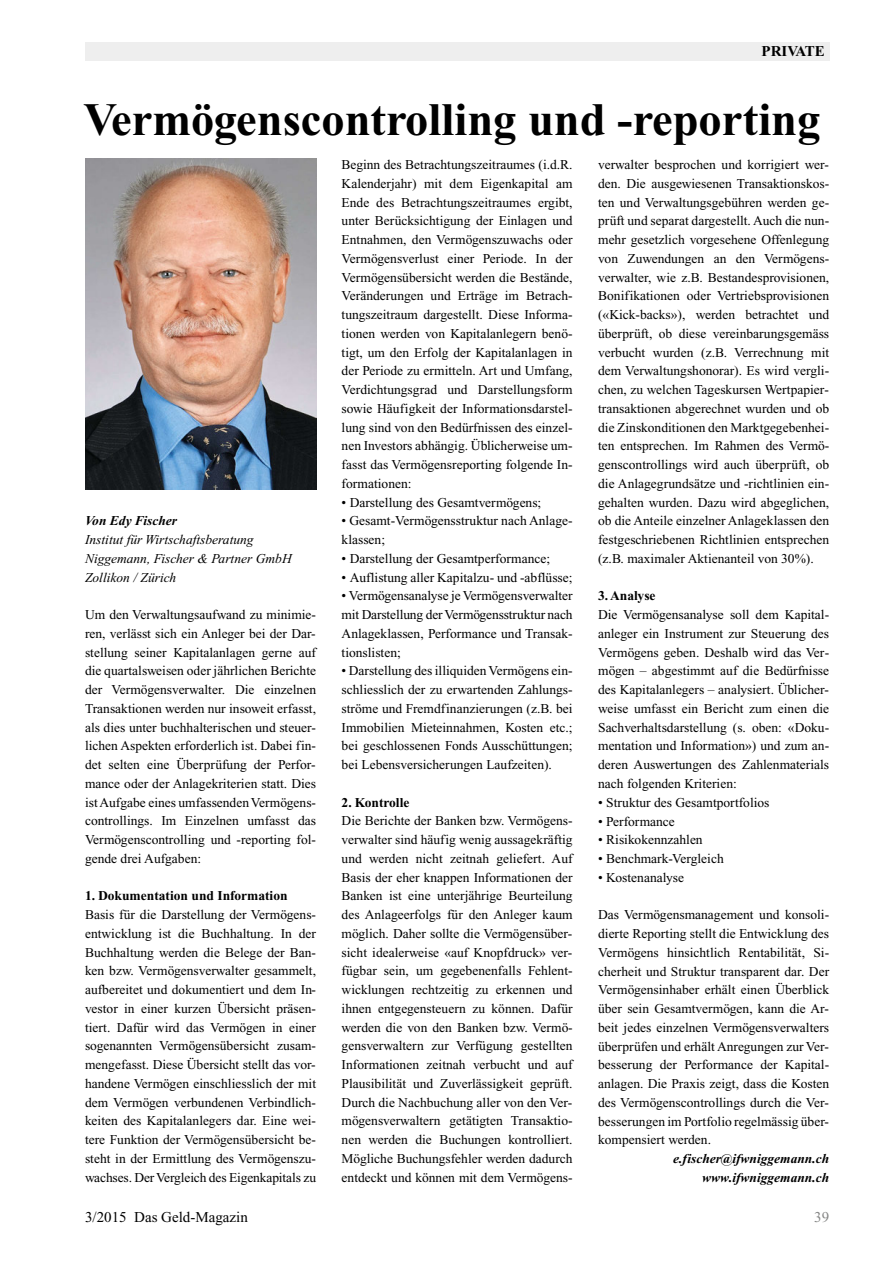
<style>
.page{position:relative;width:893px;height:1263px;background:#fff}
.page>*{position:absolute;margin:0;border:0;box-sizing:border-box;transform-origin:0 0}
.t1{font:700 46.5px "Times New Roman PS Std";color:#000}
.t2{font:15px "Times New Roman PS Std";color:#000}
.t3{font:700 15px "Times New Roman PS Std";color:#000}
.t4{font:15px "Times New Roman PS Std";color:#868786}
.t5{font:13.5px/18.8px "Times New Roman PS Std";color:#000;text-align:justify}
.t6{font:italic 13.5px/18.8px "Times New Roman PS Std";color:#000}
.t7{font:italic 700 13.5px/18.8px "Times New Roman PS Std";color:#000;text-align:right}
.t8{font:700 13.5px "Times New Roman PS Std";color:#000}
</style>
<div class="page">
<div style="left:85px;top:43px;width:744px;height:18px;background:#eee"></div>
<img style="left:85px;top:159px;width:231px;height:331px">
<p class="t3" style="left:762px;top:46px;width:65px">Private</p>
<h1 class="t1" style="left:84px;top:104px;width:738px">vermögenscontrolling und -reporting</h1>
<p class="t7" style="left:85px;top:513px;width:94px">Von Edy Fischer</p>
<p class="t6" style="left:85px;top:531px;width:208px">Institut für Wirtschaftsberatung<br>Niggemann, Fischer &amp; Partner GmbH<br>Zollikon / Zürich</p>
<p class="t5" style="left:85px;top:606px;width:233px">Um den Verwaltungsaufwand zu minimie&shy;ren, verlässt sich ein Anleger bei der Dar&shy;stellung seiner Kapitalanlagen gerne auf die quartalsweisen oder jährlichen Berichte der Vermögensverwalter. Die einzelnen Transaktionen werden nur insoweit erfasst, als dies unter buchhalterischen und steuer&shy;lichen Aspekten erforderlich ist. Dabei fin&shy;det selten eine Überprüfung der Perfor&shy;mance oder der Anlagekriterien statt. Dies ist Aufgabe eines umfassenden Vermögens&shy;controllings. Im Einzelnen umfasst das Vermögenscontrolling und -reporting fol&shy;gende drei Aufgaben:</p>
<p class="t8" style="left:85px;top:891px;width:204px">1. Dokumentation und information</p>
<p class="t5" style="left:85px;top:906px;width:233px">Basis für die Darstellung der Vermögens&shy;entwicklung ist die Buchhaltung. In der Buchhaltung werden die Belege der Ban&shy;ken bzw. Vermögensverwalter gesammelt, aufbereitet und dokumentiert und dem In&shy;vestor in einer kurzen Übersicht präsen&shy;tiert. Dafür wird das Vermögen in einer sogenannten Vermögensübersicht zusam&shy;mengefasst. Diese Übersicht stellt das vor&shy;handene Vermögen einschliesslich der mit dem Vermögen verbundenen Verbindlich&shy;keiten des Kapitalanlegers dar. Eine wei - tere Funktion der Vermögensübersicht be&shy;steht in der Ermittlung des Vermögenszu&shy;wachses. Der Vergleich des Eigenkapitals zu</p>
<p class="t5" style="left:342px;top:156px;width:233px">Beginn des Betrachtungszeitraumes (i.d.R.<br>Kalenderjahr) mit dem Eigenkapital am Ende des Betrachtungszeitraumes ergibt, unter Berücksichtigung der Einlagen und Entnahmen, den Vermögenszuwachs oder Vermögensverlust einer Periode. In der Vermögensübersicht werden die Bestände, Veränderungen und Erträge im Betrach&shy;tungszeitraum dargestellt. Diese Informa&shy;tionen werden von Kapitalanlegern benö&shy;tigt, um den Erfolg der Kapitalanlagen in der Periode zu ermitteln. Art und Umfang, Verdichtungsgrad und Darstellungsform sowie Häufigkeit der Informationsdarstel&shy;lung sind von den Bedürfnissen des einzel&shy;nen Investors abhängig. Üblicherweise um&shy;fasst das Vermögensreporting folgende In&shy;formationen:</p>
<p class="t5" style="left:342px;top:494px;width:201px">• Darstellung des Gesamtvermögens;</p>
<p class="t5" style="left:342px;top:513px;width:233px">• Gesamt-Vermögensstruktur nach Anlage&shy;klassen;</p>
<p class="t5" style="left:342px;top:550px;width:210px">• Darstellung der Gesamtperformance;</p>
<p class="t5" style="left:342px;top:569px;width:233px">• Auflistung aller Kapitalzu- und -abflüsse;</p>
<p class="t5" style="left:342px;top:588px;width:233px">• Vermögensanalyse je Vermögensverwalter mit Darstellung der Vermögensstruktur nach Anlageklassen, Performance und Transak&shy;tionslisten;</p>
<p class="t5" style="left:342px;top:663px;width:233px">• Darstellung des illiquiden Vermögens ein&shy;schliesslich der zu erwartenden Zahlungs&shy;ströme und Fremdfinanzierungen (z.B. bei Immobilien Mieteinnahmen, Kosten etc.; bei geschlossenen Fonds Ausschüttungen; bei Lebensversicherungen Laufzeiten).</p>
<p class="t8" style="left:342px;top:798px;width:69px">2. Kontrolle</p>
<p class="t5" style="left:342px;top:813px;width:233px">Die Berichte der Banken bzw. Vermögens&shy;verwalter sind häufig wenig aussagekräftig und werden nicht zeitnah geliefert. Auf Basis der eher knappen Informationen der Banken ist eine unterjährige Beurteilung des Anlageerfolgs für den Anleger kaum möglich. Daher sollte die Vermögensüber&shy;sicht idealerweise «auf Knopfdruck» ver&shy;fügbar sein, um gegebenenfalls Fehlent&shy;wicklungen rechtzeitig zu erkennen und ihnen entgegensteuern zu können. Dafür werden die von den Banken bzw. Vermö&shy;gensverwaltern zur Verfügung gestellten Informationen zeitnah verbucht und auf Plausibilität und Zuverlässigkeit geprüft.<br>Durch die Nachbuchung aller von den Ver&shy;mögensverwaltern getätigten Transaktio&shy;nen werden die Buchungen kontrolliert.<br>Mögliche Buchungsfehler werden dadurch entdeckt und können mit dem Vermögens-</p>
<p class="t5" style="left:598px;top:156px;width:233px">verwalter besprochen und korrigiert wer&shy;den. Die ausgewiesenen Transaktionskos&shy;ten und Verwaltungsgebühren werden ge&shy;prüft und separat dargestellt. Auch die nun&shy;mehr gesetzlich vorgesehene Offenlegung von Zuwendungen an den Vermögens - verwalter, wie z.B. Bestandesprovisionen, Bonifikationen oder Vertriebsprovisionen («Kick-backs»), werden betrachtet und überprüft, ob diese vereinbarungsgemäss verbucht wurden (z.B. Verrechnung mit dem Verwaltungshonorar). Es wird vergli&shy;chen, zu welchen Tageskursen Wertpapier&shy;transaktionen abgerechnet wurden und ob die Zinskonditionen den Marktgegebenhei&shy;ten entsprechen. Im Rahmen des Vermö&shy;genscontrollings wird auch überprüft, ob die Anlagegrundsätze und -richtlinien ein&shy;gehalten wurden. Dazu wird abgeglichen, ob die Anteile einzelner Anlageklassen den festgeschriebenen Richtlinien entsprechen (z.B. maximaler Aktienanteil von 30%).</p>
<p class="t8" style="left:598px;top:591px;width:59px">3. analyse</p>
<p class="t5" style="left:598px;top:607px;width:233px">Die Vermögensanalyse soll dem Kapital - anleger ein Instrument zur Steuerung des Vermögens geben. Deshalb wird das Ver&shy;mögen – abgestimmt auf die Bedürfnisse des Kapitalanlegers – analysiert. Üblicher&shy;weise umfasst ein Bericht zum einen die Sachverhaltsdarstellung (s. oben: «Doku&shy;mentation und Information») und zum an&shy;deren Auswertungen des Zahlenmaterials nach folgenden Kriterien:</p>
<p class="t5" style="left:598px;top:794px;width:173px">• Struktur des Gesamtportfolios</p>
<p class="t5" style="left:598px;top:813px;width:78px">• Performance</p>
<p class="t5" style="left:598px;top:832px;width:106px">• Risikokennzahlen</p>
<p class="t5" style="left:598px;top:850px;width:127px">• Benchmark-Vergleich</p>
<p class="t5" style="left:598px;top:869px;width:88px">• Kostenanalyse</p>
<p class="t5" style="left:598px;top:907px;width:233px">Das Vermögensmanagement und konsoli&shy;dierte Reporting stellt die Entwicklung des Vermögens hinsichtlich Rentabilität, Si&shy;cherheit und Struktur transparent dar. Der Vermögensinhaber erhält einen Überblick über sein Gesamtvermögen, kann die Ar&shy;beit jedes einzelnen Vermögensverwalters überprüfen und erhält Anregungen zur Ver&shy;besserung der Performance der Kapital - anlagen. Die Praxis zeigt, dass die Kosten des Vermögenscontrollings durch die Ver&shy;besserungen im Portfolio regelmässig über&shy;kompensiert werden.</p>
<p class="t7" style="left:673px;top:1151px;width:158px">e.fischer@ifwniggemann.ch www.ifwniggemann.ch</p>
<p class="t2" style="left:85px;top:1212px;width:164px">3/2015 Das Geld-Magazin</p>
<p class="t4" style="left:814px;top:1212px;width:16px">39</p>
</div>
